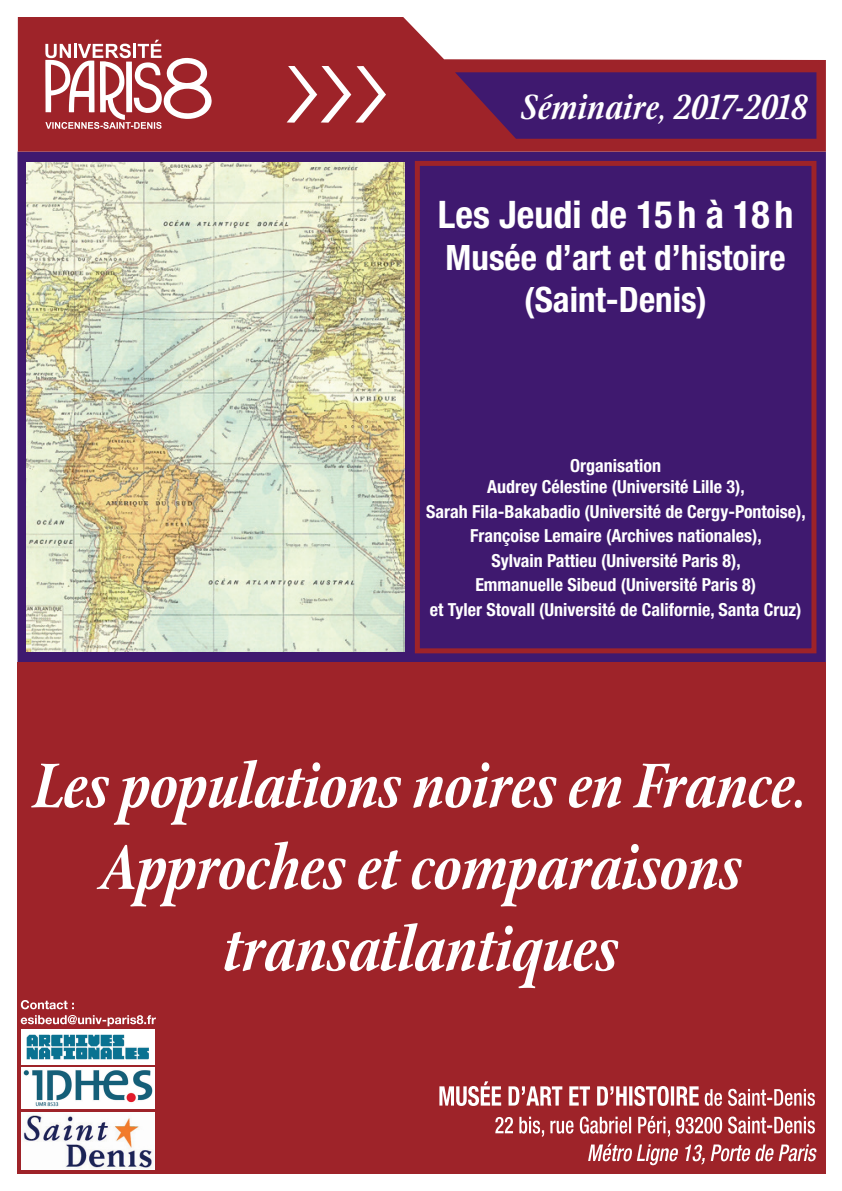
<style>
.page{position:relative;width:842px;height:1191px;background:#fff}
.page>*{position:absolute;margin:0;border:0;box-sizing:border-box;transform-origin:0 0}
.t1{font:italic 600 68px/81.6px "Stone Print";letter-spacing:-.01em;color:#fff;text-align:center}
.t2{font:italic 600 38px "Stone Print";color:#fff}
.t3{font:700 condensed 38px "Helvetica Neue";color:#fff}
.t4{font:700 condensed 35px/42px "Helvetica Neue";color:#fff;text-align:center}
.t5{font:700 condensed 18px/24.4px "Helvetica Neue";color:#fff;text-align:center}
</style>
<div class="page">
<div style="left:18px;top:152px;width:807px;height:579px;background:#3f196f"></div>
<img style="left:26px;top:163px;width:379px;height:488px">
<div style="left:18px;top:662px;width:808px;height:512px;background:#9e2329"></div>
<svg style="left:18px;top:17px;width:808px;height:135px;fill:#9e2329"></svg>
<svg style="left:455px;top:72px;width:361px;height:67px;background:#471968"></svg>
<div style="left:415px;top:161px;width:401px;height:492px;border:5px solid #9e2329"></div>
<svg style="left:45px;top:40px;width:167px;height:89px"></svg>
<svg style="left:287px;top:66px;width:99px;height:57px"></svg>
<svg style="left:588px;top:1143px;width:229px;height:22px"></svg>
<svg style="left:495px;top:1116px;width:320px;height:20px"></svg>
<svg style="left:439px;top:1081px;width:376px;height:25px"></svg>
<svg style="left:21px;top:1015px;width:135px;height:11px"></svg>
<svg style="left:21px;top:1000px;width:53px;height:9px"></svg>
<img style="left:22px;top:1112px;width:133px;height:57px">
<img style="left:22px;top:1029px;width:133px;height:35px">
<img style="left:22px;top:1067px;width:133px;height:41px">
<h2 class="t2" style="left:520px;top:85px;width:289px">Séminaire, 2017-2018</h2>
<h2 class="t3" style="left:438px;top:192px;width:357px">Les Jeudi de 15 h à 18h</h2>
<h3 class="t4" style="left:446px;top:236px;width:342px">Musée d’art et d’histoire (Saint-Denis)</h3>
<p class="t5" style="left:487px;top:454px;width:259px;line-height:21.6px">Organisation<br>Audrey Célestine (Université Lille 3),</p>
<p class="t5" style="left:426px;top:499px;width:381px">Sarah Fila-Bakabadio (Université de Cergy-Pontoise), Françoise Lemaire (Archives nationales),<br>Sylvain Pattieu (Université Paris 8),<br>Emmanuelle Sibeud (Université Paris 8)<br>et Tyler Stovall (Université de Californie, Santa Cruz)</p>
<h1 class="t1" style="left:33px;top:744px;width:777px">Les populations noires en France.<br>Approches et comparaisons transatlantiques</h1>
</div>
